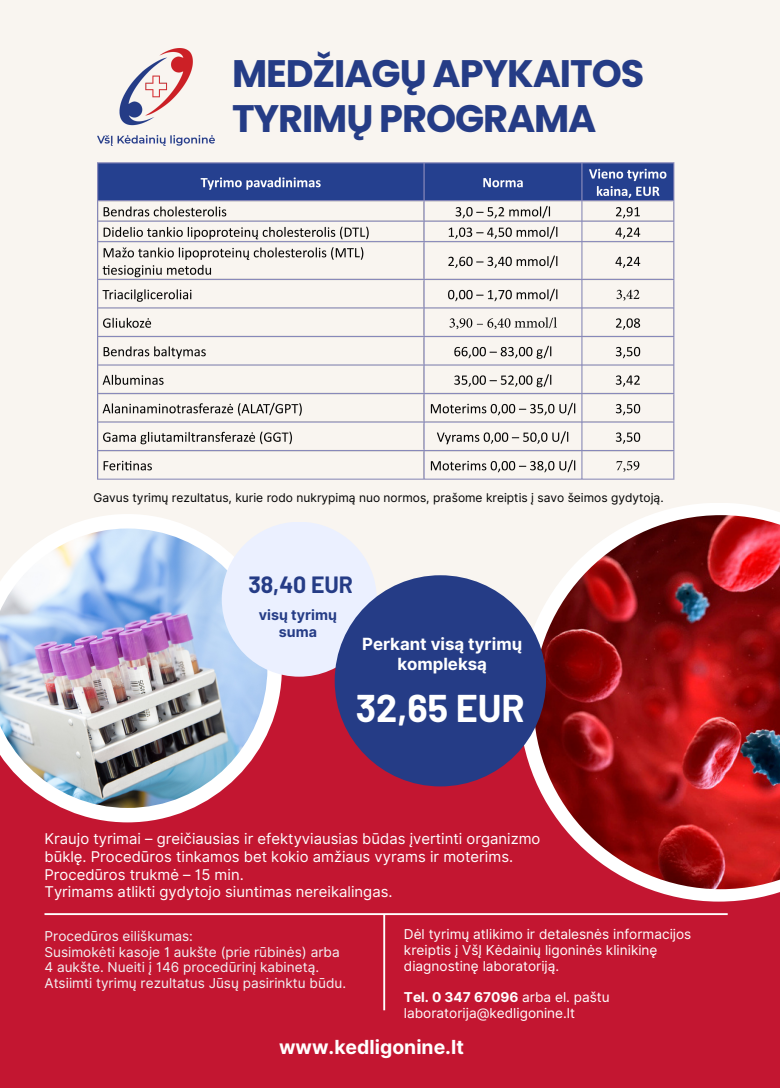
<style>
.page{position:relative;width:780px;height:1088px;background:#fff}
.page>*{position:absolute;margin:0;border:0;box-sizing:border-box;transform-origin:0 0}
.t1{font:700 38.25px/45.8px "Poppins";letter-spacing:-.03em;color:#253c86}
.t2{font:700 37.75px "Barlow";color:#fff}
.t3{font:700 23px "Barlow";color:#253c86}
.t4{font:700 19.38px "Inter";color:#fff}
.t5{font:700 16.75px/19.4px "Inter";color:#fff;text-align:center}
.t6{font:14.88px/17.6px "Inter";color:#fff}
.t7{font:700 14.25px/17.1px "Inter";color:#253c86;text-align:center}
.t8{font:13.62px/15.8px "Inter";color:#fff}
.t9{font:13.62px/15.8px "Inter";color:#f2f4f6}
.t10{font:12px "Inter";color:#000}
.s1{font-weight:700}
</style>
<div class="page">
<div style="left:0;top:0;width:779px;height:1087px;background:#f9f5f0"></div>
<div style="left:0;top:599px;width:779px;height:488px;background:#c31631"></div>
<svg style="left:519px;top:503px;width:260px;height:398px"></svg>
<svg style="left:62px;top:514px;width:220px;height:308px"></svg>
<img style="left:533px;top:515px;width:246px;height:374px">
<img style="left:0;top:528px;width:267px;height:280px">
<hr style="left:44px;top:913px;width:683px;height:2px;background:#fff">
<hr style="left:383px;top:914px;width:2px;height:96px;background:#fff">
<div style="left:221px;top:521px;width:155px;height:155px;background:#ebf0ff;border-radius:50%"></div>
<img style="left:98px;top:49px;width:116px;height:97px">
<div style="left:334px;top:575px;width:211px;height:211px;background:#253c86;border-radius:50%"></div>
<img style="left:98px;top:162px;width:577px;height:318px">
<p class="t1" style="left:232px;top:50px;width:413px">MEDŽIAGŲ APYKAITOS<br>TYRIMŲ PROGRAMA</p>
<h5 class="t10" style="left:93px;top:491px;width:571px">Gavus tyrimų rezultatus, kurie rodo nukrypimą nuo normos, prašome kreiptis į savo šeimos gydytoją.</h5>
<h4 class="t3" style="left:248px;top:569px;width:106px">38,40 EUR</h4>
<h1 class="t7" style="left:259px;top:606px;width:79px">visų tyrimų suma</h1>
<h6 class="t5" style="left:362px;top:634px;width:161px">Perkant visą tyrimų kompleksą</h6>
<h6 class="t2" style="left:355px;top:684px;width:170px">32,65 EUR</h6>
<h2 class="t6" style="left:44px;top:830px;width:497px">Kraujo tyrimai – greičiausias ir efektyviausias būdas įvertinti organizmo būklę. Procedūros tinkamos bet kokio amžiaus vyrams ir moterims.<br>Procedūros trukmė – 15 min.<br>Tyrimams atlikti gydytojo siuntimas nereikalingas.</h2>
<h3 class="t9" style="left:44px;top:928px;width:303px">Procedūros eiliškumas:<br>Susimokėti kasoje 1 aukšte (prie rūbinės) arba 4 aukšte. Nueiti į 146 procedūrinį kabinetą.<br>Atsiimti tyrimų rezultatus Jūsų pasirinktu būdu.</h3>
<h6 class="t8" style="left:403px;top:926px;width:289px">Dėl tyrimų atlikimo ir detalesnės informacijos kreiptis į VšĮ Kėdainių ligoninės klinikinę diagnostinę laboratoriją.</h6>
<h6 class="t8" style="left:403px;top:989px;width:207px"><span class="s1">Tel. 0 347 67096</span> arba el. paštu laboratorija@kedligonine.lt</h6>
<p class="t4" style="left:279px;top:1035px;width:186px">www.kedligonine.lt</p>
</div>
